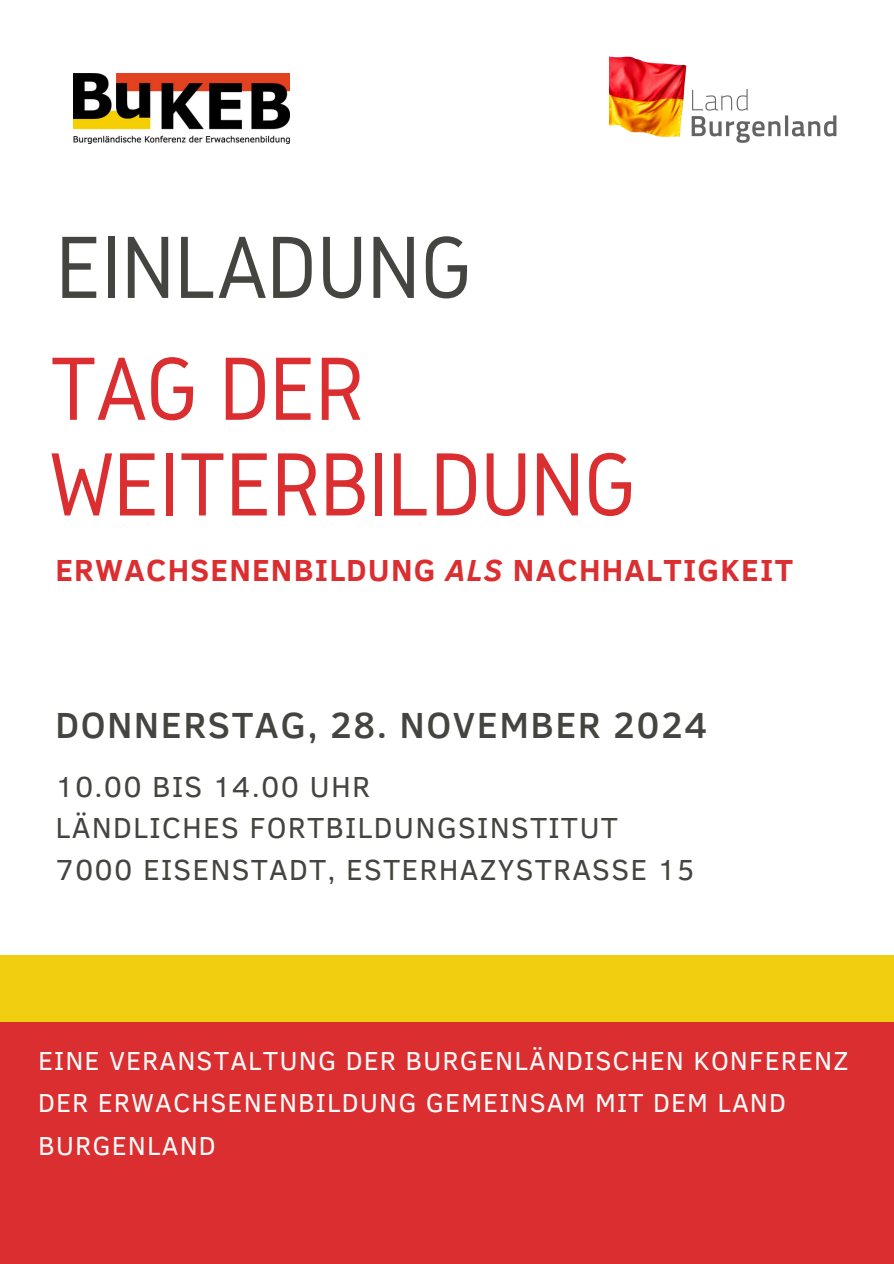
<style>
.page{position:relative;width:894px;height:1264px;background:#fff}
.page>*{position:absolute;margin:0;border:0;box-sizing:border-box;transform-origin:0 0}
.t1{font:93.15px/95.7px "Gidole";letter-spacing:-.02em;color:#da2e31}
.t2{font:91.65px "Gidole";letter-spacing:-.01em;color:#444440}
.t3{font:500 37.35px "Clear Sans";letter-spacing:.04em;color:#444440}
.t4{font:700 31.2px "Clear Sans";letter-spacing:.04em;color:#da2e31}
.t5{font:29.85px/41.7px "Clear Sans";letter-spacing:.04em;color:#444440}
.t6{font:26.7px/42.8px "Clear Sans";letter-spacing:.04em;color:#fcfbfa}
.s1{font-style:italic}
</style>
<div class="page">
<div style="left:0;top:975px;width:893px;height:288px;background:#da2e31"></div>
<div style="left:0;top:955px;width:893px;height:66px;background:#f2ce10"></div>
<img style="left:73px;top:74px;width:216px;height:70px">
<img style="left:609px;top:56px;width:228px;height:87px">
<p class="t2" style="left:55px;top:217px;width:419px">EINLADUNG</p>
<h1 class="t1" style="left:49px;top:340px;width:589px">TAG DER<br>WEITERBILDUNG</h1>
<h2 class="t4" style="left:55px;top:547px;width:738px">ERWACHSENENBILDUNG <span class="s1">ALS</span> NACHHALTIGKEIT</h2>
<h3 class="t3" style="left:55px;top:697px;width:653px">DONNERSTAG, 28. NOVEMBER 2024</h3>
<p class="t5" style="left:55px;top:763px;width:640px">10.00 BIS 14.00 UHR<br>LÄNDLICHES FORTBILDUNGSINSTITUT<br>7000 EISENSTADT, ESTERHAZYSTRASSE 15</p>
<h1 class="t6" style="left:38px;top:1037px;width:811px">EINE VERANSTALTUNG DER BURGENLÄNDISCHEN KONFERENZ<br>DER ERWACHSENENBILDUNG GEMEINSAM MIT DEM LAND<br>BURGENLAND</h1>
</div>
